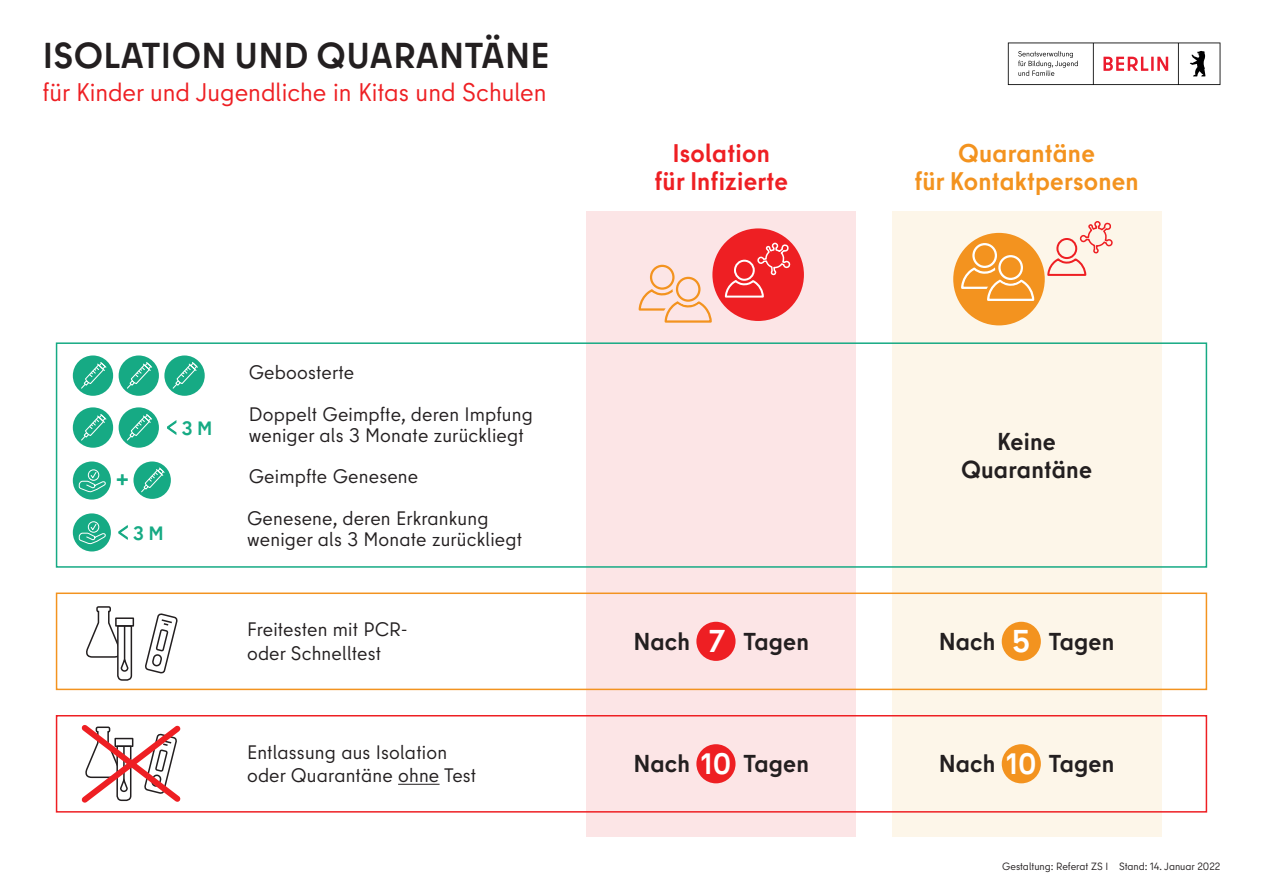
<style>
.page{position:relative;width:1263px;height:893px;background:#fff}
.page>*{position:absolute;margin:0;border:0;box-sizing:border-box;transform-origin:0 0}
.t1{font:700 36px "Berlin Type";letter-spacing:.01em;color:#231f20}
.t2{font:25.5px "Berlin Type";color:#ee1f23}
.t3{font:700 25.5px/28.5px "Berlin Type";letter-spacing:.01em;color:#f3931f;text-align:center}
.t4{font:700 25.5px/28.5px "Berlin Type";letter-spacing:.01em;color:#ee1f23;text-align:center}
.t5{font:700 24.45px/27.8px "Berlin Type";letter-spacing:.01em;color:#231f20;text-align:center}
.t6{font:700 23.7px "Berlin Type";color:#16aa84}
.t7{font:19.5px/21px "Berlin Type";letter-spacing:.01em;color:#231f20}
.t8{font:700 19.35px "Berlin Type";color:#16aa84}
.t9{font:10.5px "Berlin Type";color:#231f20}
.s1{font-size:31.5px;color:#fff}
.s2{font-size:29.55px;color:#fff}
</style>
<div class="page">
<svg style="left:1008px;top:43px;width:212px;height:42px"></svg>
<div style="left:892px;top:212px;width:269px;height:625px;background:#fdf6e9"></div>
<div style="left:953px;top:233px;width:92px;height:92px;background:#f3931f;border-radius:50%"></div>
<svg style="left:1047px;top:221px;width:66px;height:55px"></svg>
<div style="left:972px;top:243px;width:25px;height:25px;border:2px solid #fff;border-radius:50%"></div>
<svg style="left:960px;top:248px;width:75px;height:78px"></svg>
<div style="left:998px;top:255px;width:25px;height:25px;border:2px solid #fff;border-radius:50%"></div>
<div style="left:586px;top:212px;width:270px;height:625px;background:#fce5e6"></div>
<div style="left:712px;top:228px;width:92px;height:93px;background:#ee1f23;border-radius:50%"></div>
<svg style="left:724px;top:242px;width:67px;height:56px"></svg>
<div style="left:650px;top:265px;width:24px;height:25px;border:2px solid #f3931f;border-radius:50%"></div>
<svg style="left:638px;top:270px;width:75px;height:53px"></svg>
<div style="left:676px;top:277px;width:24px;height:25px;border:2px solid #f3931f;border-radius:50%"></div>
<div style="left:56px;top:342px;width:1151px;height:226px;border:2px solid #16aa84"></div>
<div style="left:73px;top:355px;width:40px;height:41px;background:#16aa84;border-radius:50%"></div>
<svg style="left:81px;top:362px;width:26px;height:27px"></svg>
<div style="left:119px;top:355px;width:40px;height:41px;background:#16aa84;border-radius:50%"></div>
<svg style="left:127px;top:361px;width:26px;height:28px"></svg>
<div style="left:164px;top:355px;width:41px;height:41px;background:#16aa84;border-radius:50%"></div>
<svg style="left:172px;top:361px;width:27px;height:29px"></svg>
<div style="left:73px;top:407px;width:40px;height:41px;background:#16aa84;border-radius:50%"></div>
<svg style="left:81px;top:414px;width:26px;height:27px"></svg>
<div style="left:119px;top:407px;width:40px;height:41px;background:#16aa84;border-radius:50%"></div>
<svg style="left:127px;top:413px;width:26px;height:28px"></svg>
<div style="left:133px;top:461px;width:38px;height:38px;background:#16aa84;border-radius:50%"></div>
<svg style="left:141px;top:467px;width:24px;height:26px"></svg>
<div style="left:73px;top:461px;width:38px;height:39px;background:#16aa84;border-radius:50%"></div>
<div style="left:88px;top:469px;width:11px;height:12px;border:1px solid #fff;border-radius:50%"></div>
<svg style="left:78px;top:471px;width:29px;height:22px"></svg>
<div style="left:73px;top:513px;width:38px;height:38px;background:#16aa84;border-radius:50%"></div>
<div style="left:88px;top:521px;width:11px;height:12px;border:1px solid #fff;border-radius:50%"></div>
<svg style="left:78px;top:523px;width:29px;height:22px"></svg>
<svg style="left:118px;top:525px;width:10px;height:15px"></svg>
<svg style="left:167px;top:420px;width:10px;height:15px"></svg>
<div style="left:56px;top:715px;width:1151px;height:98px;border:2px solid #ee1f23"></div>
<div style="left:56px;top:592px;width:1151px;height:98px;border:2px solid #f3931f"></div>
<svg style="left:145px;top:613px;width:33px;height:61px"></svg>
<div style="left:115px;top:617px;width:19px;height:10px;border:2px solid #231f20"></div>
<svg style="left:86px;top:606px;width:47px;height:75px"></svg>
<hr style="left:398px;top:784px;width:42px;height:1px;background:#231f20">
<svg style="left:81px;top:725px;width:100px;height:78px"></svg>
<div style="left:696px;top:622px;width:39px;height:39px;background:#ee1f23;border-radius:50%"></div>
<div style="left:1002px;top:622px;width:39px;height:39px;background:#f3931f;border-radius:50%"></div>
<div style="left:1002px;top:744px;width:39px;height:39px;background:#f3931f;border-radius:50%"></div>
<div style="left:696px;top:744px;width:39px;height:39px;background:#ee1f23;border-radius:50%"></div>
<h1 class="t1" style="left:43px;top:32px;width:508px">Isolation und Quarantäne</h1>
<h2 class="t2" style="left:43px;top:76px;width:506px">für Kinder und Jugendliche in Kitas und Schulen</h2>
<p class="t6" style="left:116px;top:464px;width:15px">+</p>
<p class="t8" style="left:133px;top:520px;width:32px">3 M</p>
<p class="t8" style="left:182px;top:415px;width:32px">3 M</p>
<p class="t7" style="left:249px;top:362px;width:107px">Geboosterte</p>
<p class="t7" style="left:249px;top:403px;width:286px">Doppelt Geimpfte, deren Impfung weniger als 3 Monate zurückliegt</p>
<p class="t7" style="left:249px;top:466px;width:171px">Geimpfte Genesene</p>
<p class="t7" style="left:247px;top:507px;width:277px">Genesene, deren Erkrankung weniger als 3 Monate zurückliegt</p>
<p class="t7" style="left:247px;top:618px;width:162px;line-height:23.4px">Freitesten mit PCR&shy;oder Schnelltest</p>
<p class="t7" style="left:247px;top:741px;width:231px;line-height:23.4px">Entlassung aus Isolation oder Quarantäne ohne Test</p>
<h2 class="t4" style="left:654px;top:139px;width:135px">Isolation für Infizierte</h2>
<h2 class="t3" style="left:914px;top:139px;width:226px">Quarantäne<br>für Kontaktpersonen</h2>
<p class="t5" style="left:961px;top:427px;width:133px">Keine<br>Quarantäne</p>
<p class="t5" style="left:633px;top:628px;width:177px">Nach <span class="s1">7</span> Tagen</p>
<p class="t5" style="left:939px;top:628px;width:177px">Nach <span class="s1">5</span> Tagen</p>
<p class="t5" style="left:633px;top:750px;width:177px">Nach <span class="s2">10</span> Tagen</p>
<p class="t5" style="left:939px;top:750px;width:177px">Nach <span class="s2">10</span> Tagen</p>
<p class="t9" style="left:1002px;top:860px;width:220px">Gestaltung: Referat ZS I Stand: 14. Januar 2022</p>
</div>
